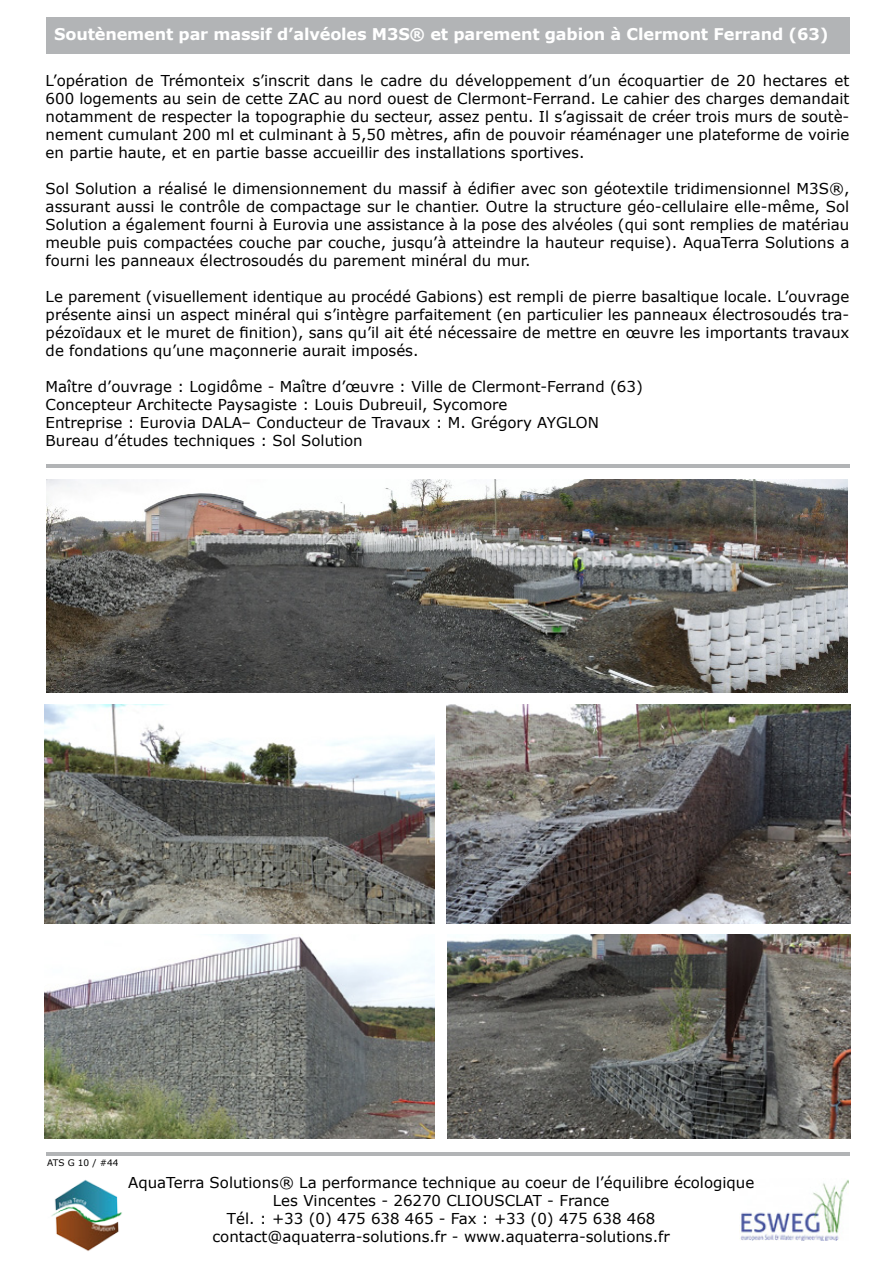
<style>
.page{position:relative;width:893px;height:1263px;background:#fff}
.page>*{position:absolute;margin:0;border:0;box-sizing:border-box;transform-origin:0 0}
.t1{font:700 16.2px "Verdana";letter-spacing:-.01em;color:#fff}
.t2{font:15px/18px "Verdana";color:#000;text-align:justify}
.t3{font:9px "Verdana";letter-spacing:-.005em;color:#000}
</style>
<div class="page">
<div style="left:46px;top:17px;width:803px;height:37px;background:#b2b4b6"></div>
<img style="left:740px;top:1180px;width:108px;height:61px">
<img style="left:44px;top:705px;width:391px;height:218px">
<img style="left:446px;top:705px;width:404px;height:218px">
<img style="left:44px;top:934px;width:391px;height:204px">
<img style="left:448px;top:934px;width:402px;height:204px">
<hr style="left:47px;top:464px;width:803px;height:4px;background:#b2b4b6">
<hr style="left:47px;top:1152px;width:803px;height:3px;background:#b2b4b6">
<img style="left:51px;top:1179px;width:71px;height:72px">
<img style="left:46px;top:479px;width:801px;height:214px">
<p class="t1" style="left:54px;top:24px;width:776px">Soutènement par massif d’alvéoles M3S® et parement gabion à Clermont Ferrand (63)</p>
<p class="t2" style="left:46px;top:71px;width:805px">L’opération de Trémonteix s’inscrit dans le cadre du développement d’un écoquartier de 20 hectares et 600 logements au sein de cette ZAC au nord ouest de Clermont-Ferrand. Le cahier des charges demandait notamment de respecter la topographie du secteur, assez pentu. Il s’agissait de créer trois murs de soutè&shy;nement cumulant 200 ml et culminant à 5,50 mètres, afin de pouvoir réaménager une plateforme de voirie en partie haute, et en partie basse accueillir des installations sportives.</p>
<p class="t2" style="left:46px;top:179px;width:805px">Sol Solution a réalisé le dimensionnement du massif à édifier avec son géotextile tridimensionnel M3S®, assurant aussi le contrôle de compactage sur le chantier. Outre la structure géo-cellulaire elle-même, Sol Solution a également fourni à Eurovia une assistance à la pose des alvéoles (qui sont remplies de matériau meuble puis compactées couche par couche, jusqu’à atteindre la hauteur requise). AquaTerra Solutions a fourni les panneaux électrosoudés du parement minéral du mur.</p>
<p class="t2" style="left:46px;top:287px;width:805px">Le parement (visuellement identique au procédé Gabions) est rempli de pierre basaltique locale. L’ouvrage présente ainsi un aspect minéral qui s’intègre parfaitement (en particulier les panneaux électrosoudés tra&shy;pézoïdaux et le muret de finition), sans qu’il ait été nécessaire de mettre en œuvre les importants travaux de fondations qu’une maçonnerie aurait imposés.</p>
<p class="t2" style="left:46px;top:377px;width:599px;text-align:left">Maître d’ouvrage : Logidôme - Maître d’œuvre : Ville de Clermont-Ferrand (63)<br>Concepteur Architecte Paysagiste : Louis Dubreuil, Sycomore<br>Entreprise : Eurovia DALA– Conducteur de Travaux : M. Grégory AYGLON Bureau d’études techniques : Sol Solution</p>
<p class="t3" style="left:47px;top:1156px;width:73px">ATS G 10 / #44</p>
<p class="t2" style="left:128px;top:1174px;width:628px;text-align:center">AquaTerra Solutions® La performance technique au coeur de l’équilibre écologique Les Vincentes - 26270 CLIOUSCLAT - France<br>Tél. : +33 (0) 475 638 465 - Fax : +33 (0) 475 638 468 contact@aquaterra-solutions.fr - www.aquaterra-solutions.fr</p>
</div>
